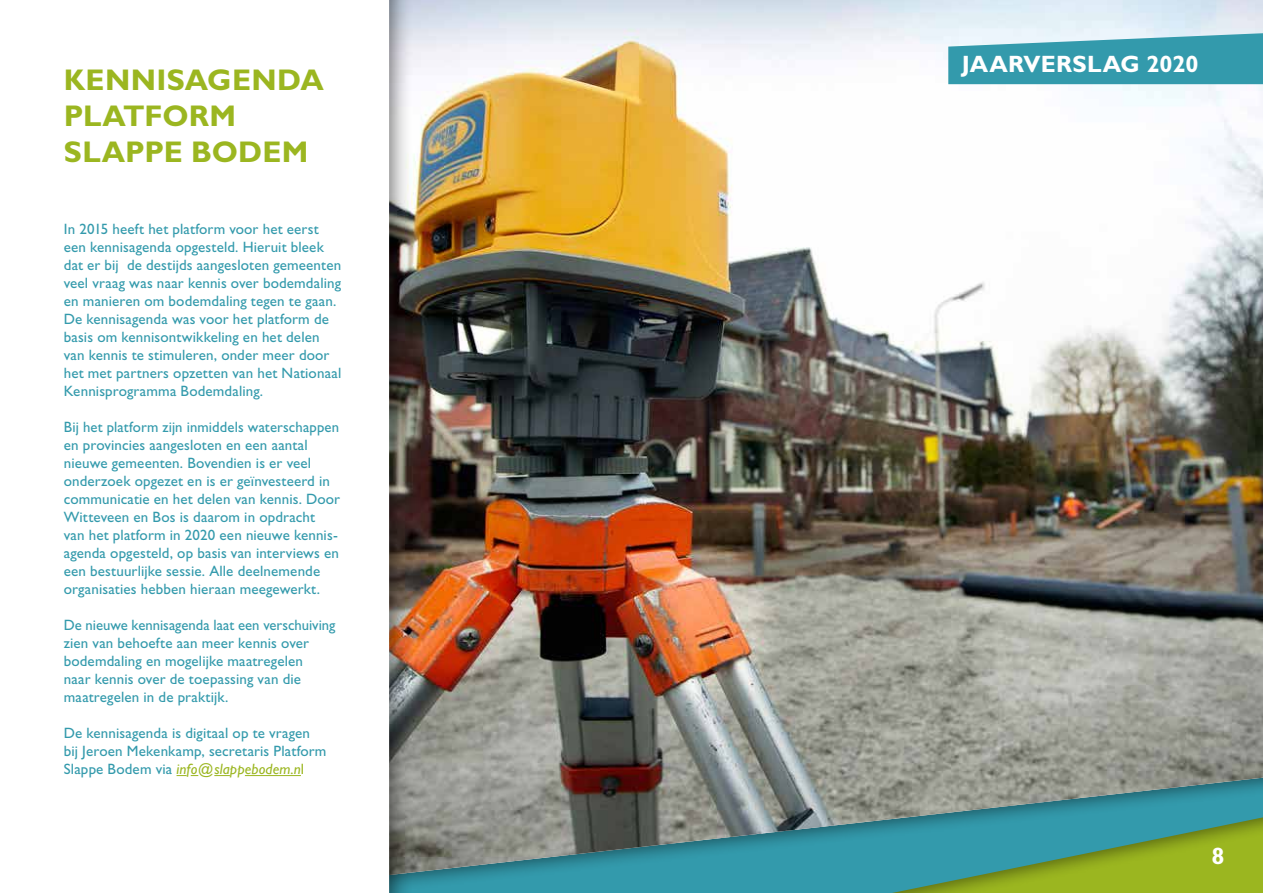
<style>
.page{position:relative;width:1263px;height:893px;background:#fff}
.page>*{position:absolute;margin:0;border:0;box-sizing:border-box;transform-origin:0 0}
.t1{font:700 30px/36px "Gill Sans";letter-spacing:.005em;color:#9bb620}
.t2{font:700 23.7px "Gill Sans";letter-spacing:.005em;color:#fff}
.t3{font:15px/18px "Gill Sans";letter-spacing:.01em;color:#339aac}
.s1{font-style:italic;color:#9bb620}
.s2{color:#9bb620}
</style>
<div class="page">
<img style="left:412px;top:0;width:851px;height:893px">
<div style="left:0;top:0;width:412px;height:893px;background:#000;opacity:.54"></div>
<div style="left:0;top:0;width:389px;height:893px;background:#fff"></div>
<svg style="left:948px;top:33px;width:315px;height:51px;background:#4ca6b6"></svg>
<svg style="left:177px;top:775px;width:21px;height:1px"></svg>
<svg style="left:214px;top:775px;width:16px;height:1px"></svg>
<hr style="left:245px;top:775px;width:56px;height:1px;background:#9bb620">
<h1 class="t1" style="left:64px;top:62px;width:262px">KENNISAGENDA<br>PLATFORM<br>SLAPPE BODEM</h1>
<p class="t3" style="left:64px;top:220px;width:279px">In 2015 heeft het platform voor het eerst een kennisagenda opgesteld. Hieruit bleek dat er bij de destijds aangesloten gemeenten veel vraag was naar kennis over bodemdaling en manieren om bodemdaling tegen te gaan.<br>De kennisagenda was voor het platform de basis om kennisontwikkeling en het delen van kennis te stimuleren, onder meer door het met partners opzetten van het Nationaal Kennisprogramma Bodemdaling.</p>
<p class="t3" style="left:64px;top:418px;width:278px">Bij het platform zijn inmiddels waterschappen en provincies aangesloten en een aantal nieuwe gemeenten. Bovendien is er veel onderzoek opgezet en is er geïnvesteerd in communicatie en het delen van kennis. Door Witteveen en Bos is daarom in opdracht<br>van het platform in 2020 een nieuwe kennis&shy;agenda opgesteld, op basis van interviews en een bestuurlijke sessie. Alle deelnemende organisaties hebben hieraan meegewerkt.</p>
<p class="t3" style="left:64px;top:616px;width:273px">De nieuwe kennisagenda laat een verschuiving zien van behoefte aan meer kennis over bodemdaling en mogelijke maatregelen<br>naar kennis over de toepassing van die maatregelen in de praktijk.</p>
<p class="t3" style="left:64px;top:724px;width:264px">De kennisagenda is digitaal op te vragen bij Jeroen Mekenkamp, secretaris Platform<br>Slappe Bodem via <span class="s1">info@slappebodem.n</span><span class="s2">l</span></p>
<h2 class="t2" style="left:962px;top:50px;width:238px">JAARVERSLAG 2020</h2>
<h2 class="t2" style="left:1211px;top:842px;width:15px">8</h2>
</div>
